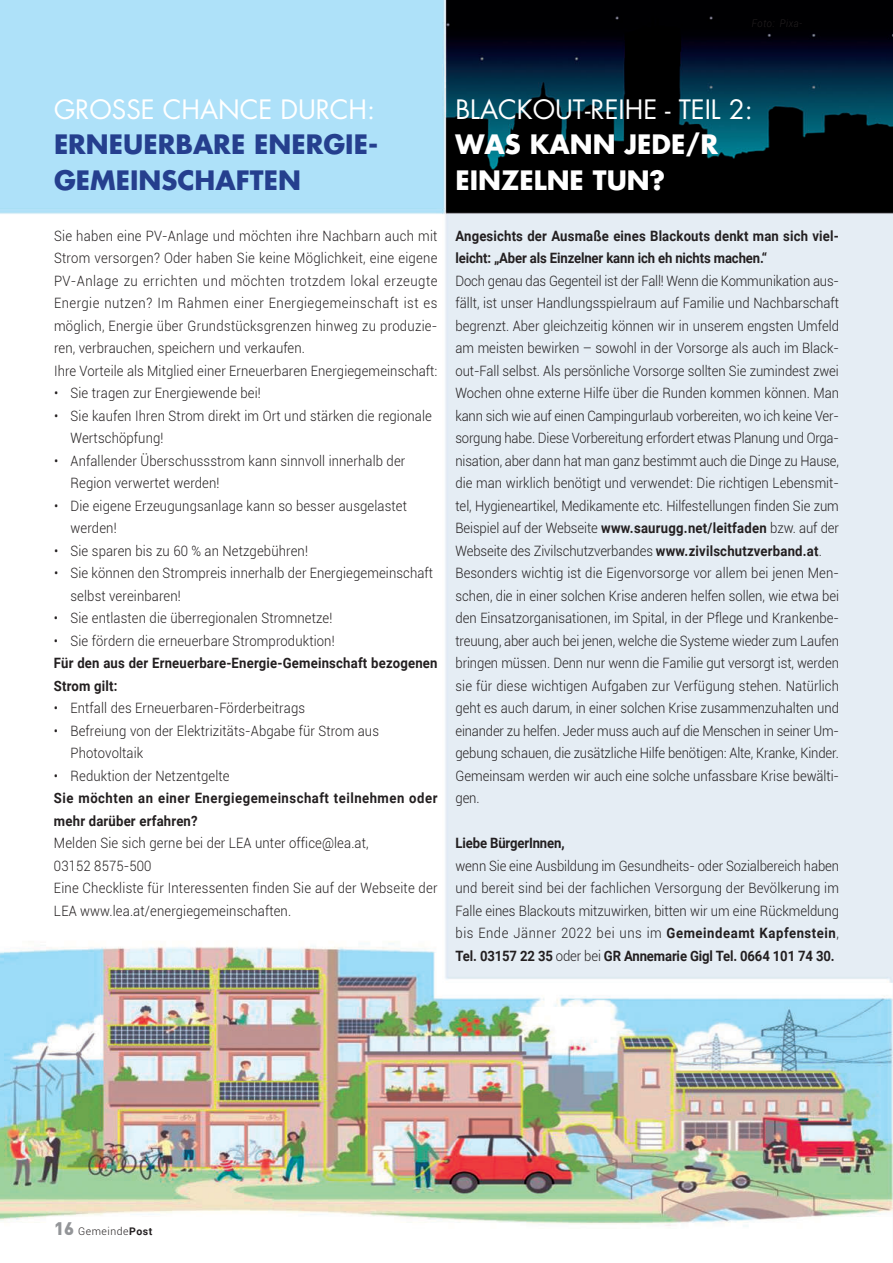
<style>
.page{position:relative;width:893px;height:1263px;background:#fff}
.page>*{position:absolute;margin:0;border:0;box-sizing:border-box;transform-origin:0 0}
.t1{font:25.95px "Futura";color:#fff}
.t2{font:700 25.95px/35.7px "Futura";color:#253f8e}
.t3{font:700 25.95px/35.7px "Futura";color:#fff}
.t4{font:300 14.25px/22.5px "Roboto";color:#231f20;scale:.92 1}
.t5{font:300 14.25px/22.5px "Roboto";letter-spacing:.02em;color:#231f20;scale:.92 1}
.t6{font:700 14.25px/22.5px "Roboto";letter-spacing:.015em;color:#231f20;scale:.92 1}
.t7{font:700 14.25px/22.5px "Roboto";letter-spacing:.035em;color:#231f20;scale:.92 1}
.t8{font:700 14.25px "Roboto";letter-spacing:-.01em;color:#231f20;scale:.92 1}
.t9{font:300 10.5px "Roboto";letter-spacing:.05em;color:#231f20}
.s1{font-weight:700}
.s2{font-family:"DIN";font-weight:900;font-size:18px;color:#939598}
</style>
<div class="page">
<img style="left:0;top:0;width:893px;height:1227px">
<h1 class="t1" style="left:54px;top:98px;width:323px">GROSSE CHANCE DURCH:</h1>
<h1 class="t2" style="left:54px;top:127px;width:326px">ERNEUERBARE ENERGIE-<br>GEMEINSCHAFTEN</h1>
<p class="t5" style="left:54px;top:224px;width:418px">Sie haben eine PV-Anlage und möchten ihre Nachbarn auch mit Strom versorgen? Oder haben Sie keine Möglichkeit, eine eigene PV-Anlage zu errichten und möchten trotzdem lokal erzeugte Energie nutzen? Im Rahmen einer Energiegemeinschaft ist es möglich, Energie über Grundstücksgrenzen hinweg zu produzie&shy;ren, verbrauchen, speichern und verkaufen.<br>Ihre Vorteile als Mitglied einer Erneuerbaren Energiegemeinschaft:</p>
<p class="t4" style="left:54px;top:381px;width:226px">• Sie tragen zur Energiewende bei!</p>
<p class="t4" style="left:71px;top:404px;width:394px;text-indent:-17px">• Sie kaufen Ihren Strom direkt im Ort und stärken die regionale<br>Wertschöpfung!</p>
<p class="t4" style="left:71px;top:449px;width:365px;text-indent:-17px">• Anfallender Überschussstrom kann sinnvoll innerhalb der<br>Region verwertet werden!</p>
<p class="t4" style="left:71px;top:494px;width:367px;text-indent:-17px">• Die eigene Erzeugungsanlage kann so besser ausgelastet werden!</p>
<p class="t4" style="left:54px;top:539px;width:278px">• Sie sparen bis zu 60 % an Netzgebühren!</p>
<p class="t4" style="left:70px;top:561px;width:396px;text-indent:-16px">• Sie können den Strompreis innerhalb der Energiegemeinschaft selbst vereinbaren!</p>
<p class="t4" style="left:54px;top:606px;width:304px">• Sie entlasten die überregionalen Stromnetze!</p>
<p class="t4" style="left:54px;top:629px;width:307px">• Sie fördern die erneuerbare Stromproduktion!</p>
<p class="t6" style="left:54px;top:653px;width:418px">Für den aus der Erneuerbare-Energie-Gemeinschaft bezogenen<br>Strom gilt:</p>
<p class="t4" style="left:54px;top:696px;width:274px">• Entfall des Erneuerbaren-Förderbeitrags</p>
<p class="t4" style="left:70px;top:719px;width:337px;text-indent:-17px">• Befreiung von der Elektrizitäts-Abgabe für Strom aus<br>Photovoltaik</p>
<p class="t4" style="left:54px;top:764px;width:192px">• Reduktion der Netzentgelte</p>
<p class="t7" style="left:54px;top:788px;width:418px">Sie möchten an einer Energiegemeinschaft teilnehmen oder mehr darüber erfahren?</p>
<p class="t4" style="left:54px;top:831px;width:418px">Melden Sie sich gerne bei der LEA unter office@lea.at,<br>03152 8575-500<br>Eine Checkliste für Interessenten finden Sie auf der Webseite der LEA www.lea.at/energiegemeinschaften.</p>
<h1 class="t1" style="left:455px;top:98px;width:299px">BLACKOUT-REIHE - TEIL 2:</h1>
<h1 class="t3" style="left:455px;top:127px;width:264px">WAS KANN JEDE/R<br>EINZELNE TUN?</h1>
<p class="t6" style="left:455px;top:225px;width:418px">Angesichts der Ausmaße eines Blackouts denkt man sich viel&shy;leicht: „Aber als Einzelner kann ich eh nichts machen.“</p>
<p class="t4" style="left:455px;top:269px;width:419px">Doch genau das Gegenteil ist der Fall! Wenn die Kommunikation aus&shy;fällt, ist unser Handlungsspielraum auf Familie und Nachbarschaft begrenzt. Aber gleichzeitig können wir in unserem engsten Umfeld am meisten bewirken – sowohl in der Vorsorge als auch im Black&shy;out-Fall selbst. Als persönliche Vorsorge sollten Sie zumindest zwei Wochen ohne externe Hilfe über die Runden kommen können. Man kann sich wie auf einen Campingurlaub vorbereiten, wo ich keine Ver&shy;sorgung habe. Diese Vorbereitung erfordert etwas Planung und Orga&shy;nisation, aber dann hat man ganz bestimmt auch die Dinge zu Hause, die man wirklich benötigt und verwendet: Die richtigen Lebensmit&shy;tel, Hygieneartikel, Medikamente etc. Hilfestellungen finden Sie zum Beispiel auf der Webseite <span class="s1">www.saurugg.net/leitfaden</span> bzw. auf der Webseite des Zivilschutzverbandes <span class="s1">www.zivilschutzverband.at</span>.<br>Besonders wichtig ist die Eigenvorsorge vor allem bei jenen Men&shy;schen, die in einer solchen Krise anderen helfen sollen, wie etwa bei den Einsatzorganisationen, im Spital, in der Pflege und Krankenbe&shy;treuung, aber auch bei jenen, welche die Systeme wieder zum Laufen bringen müssen. Denn nur wenn die Familie gut versorgt ist, werden sie für diese wichtigen Aufgaben zur Verfügung stehen. Natürlich geht es auch darum, in einer solchen Krise zusammenzuhalten und einander zu helfen. Jeder muss auch auf die Menschen in seiner Um&shy;gebung schauen, die zusätzliche Hilfe benötigen: Alte, Kranke, Kinder.<br>Gemeinsam werden wir auch eine solche unfassbare Krise bewälti&shy;gen.</p>
<p class="t8" style="left:455px;top:837px;width:120px">Liebe BürgerInnen,</p>
<p class="t4" style="left:455px;top:854px;width:418px;text-align:justify">wenn Sie eine Ausbildung im Gesundheits- oder Sozialbereich haben und bereit sind bei der fachlichen Versorgung der Bevölkerung im Falle eines Blackouts mitzuwirken, bitten wir um eine Rückmeldung bis Ende Jänner 2022 bei uns im <span class="s1">Gemeindeamt Kapfenstein</span>, <span class="s1">Tel. 03157 22 35</span> oder bei <span class="s1">GR Annemarie Gigl Tel. 0664 101 74 30.</span></p>
<p class="t9" style="left:54px;top:1224px;width:100px"><span class="s2">16</span> Gemeinde<span class="s1">Post</span></p>
</div>
